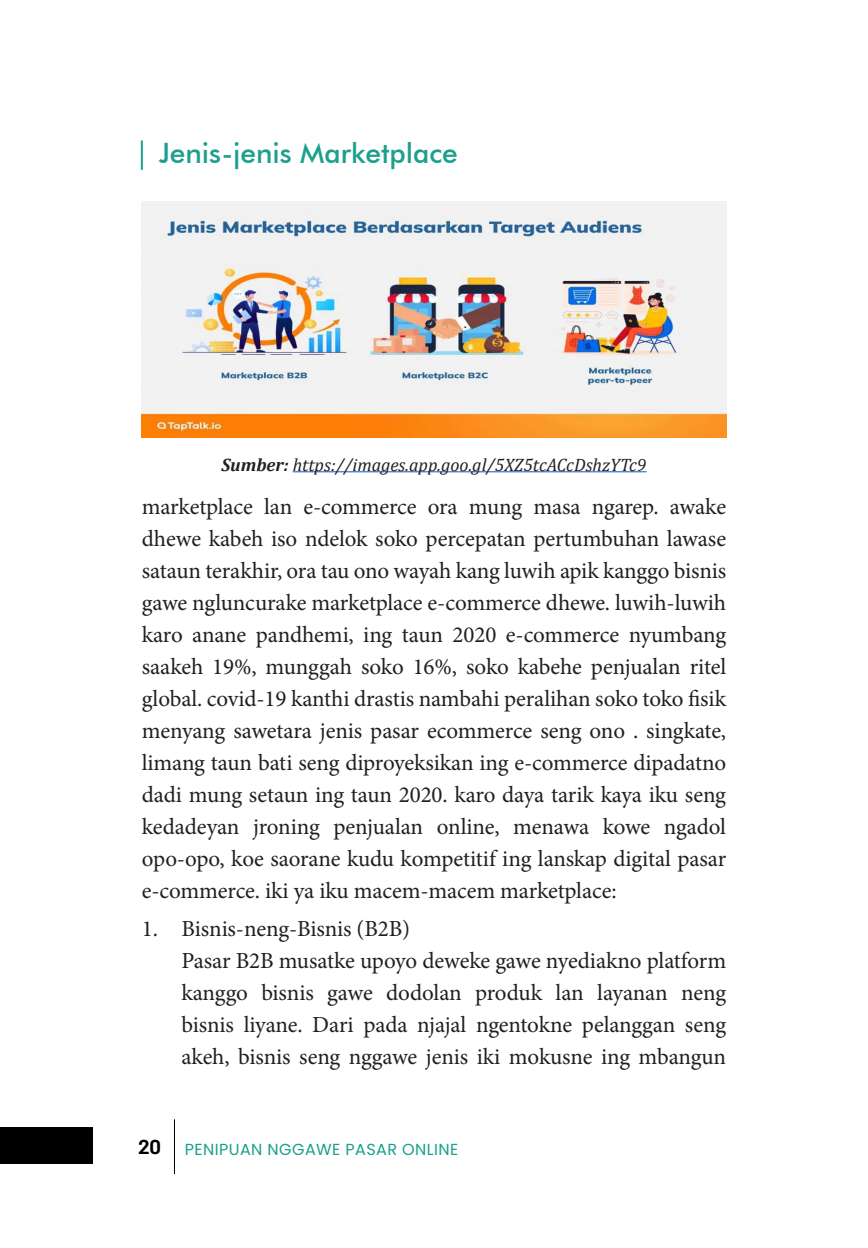
<style>
.page{position:relative;width:868px;height:1248px;background:#fff}
.page>*{position:absolute;margin:0;border:0;box-sizing:border-box;transform-origin:0 0}
.SUB_Bab_besar{font:500 28px "Futura BT";color:#1ca08c}
.isi_0{font:23px/32px "Minion Pro";letter-spacing:-.005em;color:#231f20;text-align:justify}
.isi_2_pertama{font:23px/32px "Minion Pro";letter-spacing:-.01em;color:#231f20;text-align:justify}
.sumber_gambar{font:italic 18px "Cambria";color:#231f20}
.t1{font:16px "Poppins";letter-spacing:.025em;color:#1ca08c}
.s1{font-weight:700}
.s2{font-family:"Antartida";font-weight:700;font-size:20px;color:#000}
</style>
<div class="page">
<hr style="left:141px;top:140px;width:2px;height:30px;background:#1ca08c">
<hr style="left:292px;top:471px;width:354px;height:1px;background:#15c">
<img style="left:142px;top:201px;width:584px;height:236px">
<hr style="left:174px;top:1119px;width:1px;height:54px;background:#000">
<div style="left:0;top:1127px;width:92px;height:36px;background:#000"></div>
<p class="SUB_Bab_besar" style="left:159px;top:136px;width:300px">Jenis-jenis Marketplace</p>
<p class="sumber_gambar" style="left:221px;top:452px;width:426px"><span class="s1">Sumber:</span> https://images.app.goo.gl/5XZ5tcACcDshzYTc9</p>
<p class="isi_0" style="left:142px;top:491px;width:586px">marketplace lan e-commerce ora mung masa ngarep. awake dhewe kabeh iso ndelok soko percepatan pertumbuhan lawase sataun terakhir, ora tau ono wayah kang luwih apik kanggo bisnis gawe ngluncurake marketplace e-commerce dhewe. luwih-luwih karo anane pandhemi, ing taun 2020 e-commerce nyumbang saakeh 19%, munggah soko 16%, soko kabehe penjualan ritel global. covid-19 kanthi drastis nambahi peralihan soko toko fisik menyang sawetara jenis pasar ecommerce seng ono . singkate, limang taun bati seng diproyeksikan ing e-commerce dipadatno dadi mung setaun ing taun 2020. karo daya tarik kaya iku seng kedadeyan jroning penjualan online, menawa kowe ngadol opo-opo, koe saorane kudu kompetitif ing lanskap digital pasar e-commerce. iki ya iku macem-macem marketplace:</p>
<p class="isi_0" style="left:142px;top:912px;width:270px">1. Bisnis-neng-Bisnis (B2B)</p>
<p class="isi_2_pertama" style="left:181px;top:944px;width:546px">Pasar B2B musatke upoyo deweke gawe nyediakno platform kanggo bisnis gawe dodolan produk lan layanan neng bisnis liyane. Dari pada njajal ngentokne pelanggan seng akeh, bisnis seng nggawe jenis iki mokusne ing mbangun</p>
<p class="t1" style="left:138px;top:1139px;width:321px"><span class="s2">20</span> PENIPUAN NGGAWE PASAR ONLINE</p>
</div>
